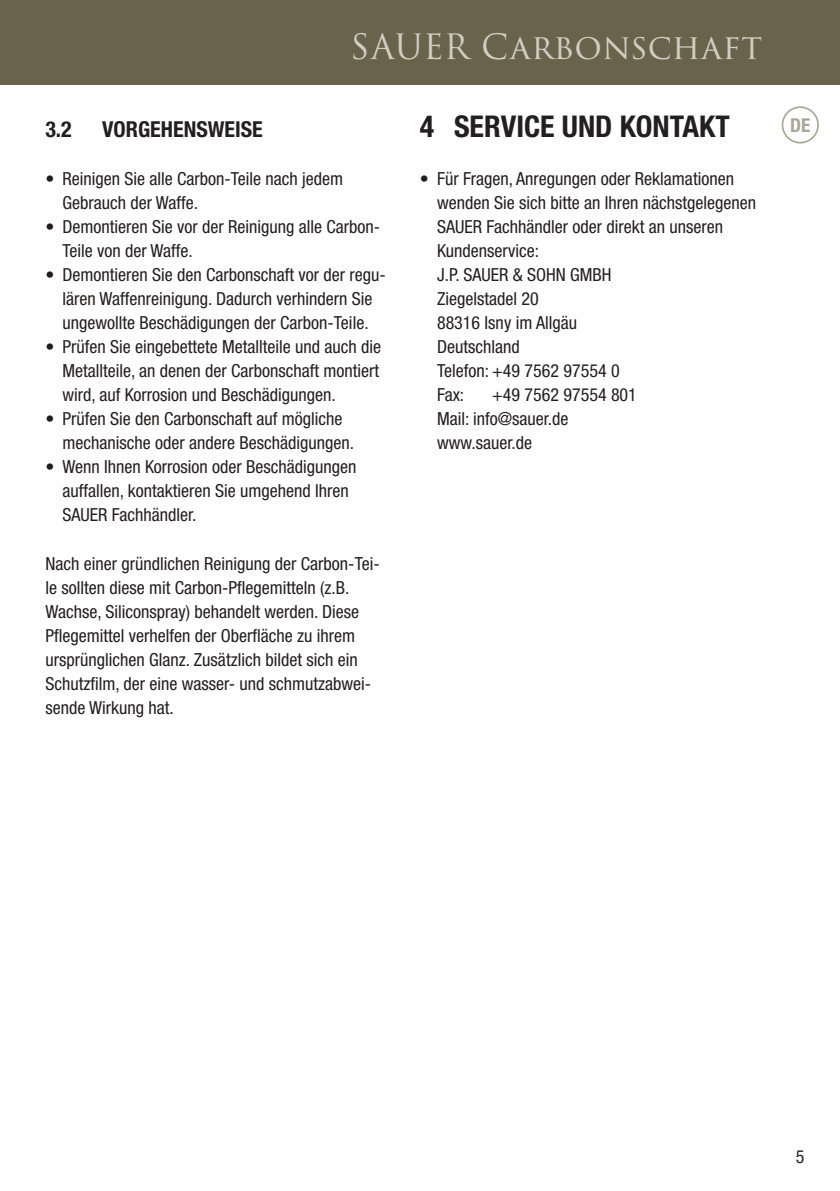
<style>
.page{position:relative;width:840px;height:1191px;background:#fff}
.page>*{position:absolute;margin:0;border:0;box-sizing:border-box;transform-origin:0 0}
.t1{font:34px "Trajan Pro 3";letter-spacing:.01em;color:#d0cdc3}
.t2{font:700 condensed 30px "Helvetica Neue LT Std";color:#231f20}
.t3{font:700 condensed 22px "Helvetica Neue LT Std";color:#231f20}
.t4{font:700 condensed 19.2px "Helvetica Neue LT Std";color:#aba596}
.t5{font:condensed 18px/24px "Helvetica Neue LT Std";color:#231f20}
</style>
<div class="page">
<div style="left:0;top:0;width:839px;height:85px;background:#6a634c"></div>
<div style="left:781px;top:106px;width:37px;height:37px;border:2px solid #aba596;border-radius:50%"></div>
<h1 class="t1" style="left:350px;top:24px;width:413px">SAUER Carbonschaft</h1>
<p class="t3" style="left:45px;top:116px;width:28px">3.2</p>
<p class="t3" style="left:102px;top:116px;width:162px">VORGEHENSWEISE</p>
<p class="t5" style="left:62px;top:167px;width:282px;text-indent:-17px">• Reinigen Sie alle Carbon-Teile nach jedem<br>Gebrauch der Waffe.</p>
<p class="t5" style="left:62px;top:215px;width:319px;text-indent:-17px">• Demontieren Sie vor der Reinigung alle Carbon-<br>Teile von der Waffe.</p>
<p class="t5" style="left:45px;top:263px;width:342px;text-align:center">• Demontieren Sie den Carbonschaft vor der regu&shy;lären Waffenreinigung. Dadurch verhindern Sie ungewollte Beschädigungen der Carbon-Teile.</p>
<p class="t5" style="left:62px;top:335px;width:320px;text-align:justify;text-indent:-17px">• Prüfen Sie eingebettete Metallteile und auch die Metallteile, an denen der Carbonschaft montiert wird, auf Korrosion und Beschädigungen.</p>
<p class="t5" style="left:62px;top:407px;width:293px;text-indent:-17px">• Prüfen Sie den Carbonschaft auf mögliche mechanische oder andere Beschädigungen.</p>
<p class="t5" style="left:62px;top:455px;width:295px;text-indent:-17px">• Wenn Ihnen Korrosion oder Beschädigungen auffallen, kontaktieren Sie umgehend Ihren<br>SAUER Fachhändler.</p>
<p class="t5" style="left:45px;top:551px;width:335px">Nach einer gründlichen Reinigung der Carbon-Tei&shy;le sollten diese mit Carbon-Pflegemitteln (z.B.<br>Wachse, Siliconspray) behandelt werden. Diese Pflegemittel verhelfen der Oberfläche zu ihrem ursprünglichen Glanz. Zusätzlich bildet sich ein Schutzfilm, der eine wasser- und schmutzabwei&shy;sende Wirkung hat.</p>
<h2 class="t2" style="left:420px;top:109px;width:311px">4 SERVICE UND KONTAKT</h2>
<p class="t5" style="left:437px;top:167px;width:320px;text-indent:-17px">• Für Fragen, Anregungen oder Reklamationen wenden Sie sich bitte an Ihren nächstgelegenen<br>SAUER Fachhändler oder direkt an unseren<br>Kundenservice:<br>J.P. SAUER &amp; SOHN GMBH<br>Ziegelstadel 20<br>88316 Isny im Allgäu<br>Deutschland<br>Telefon: +49 7562 97554 0<br>Fax:</p>
<p class="t5" style="left:437px;top:383px;width:201px;text-indent:55px">+49 7562 97554 801<br>Mail: info@sauer.de www.sauer.de</p>
<p class="t4" style="left:789px;top:113px;width:22px">DE</p>
<p class="t5" style="left:795px;top:1144px;width:10px">5</p>
</div>
